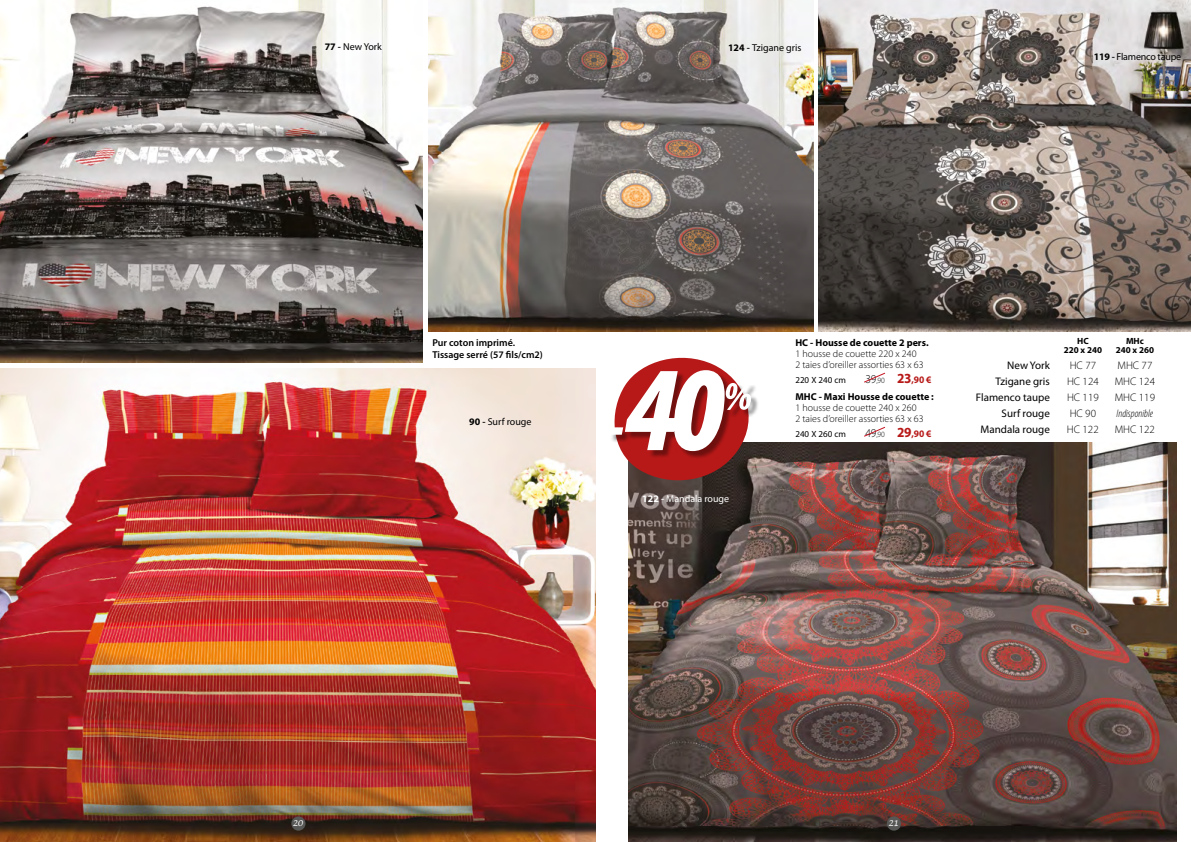
<style>
.page{position:relative;width:1191px;height:842px;background:#fff}
.page>*{position:absolute;margin:0;border:0;box-sizing:border-box;transform-origin:0 0}
.t1{font:11px "Myriad Pro";color:#000}
.t2{font:300 11px "Myriad Pro";color:#000}
.t3{font:italic 300 condensed 11px "Myriad Pro";color:#000}
.t4{font:300 10px/11px "Myriad Pro";color:#000}
.t5{font:700 10px/17px "Myriad Pro";color:#000;text-align:right}
.t6{font:600 10px/12px "Myriad Pro";color:#000}
.t7{font:10px "Myriad Pro";color:#000}
.t8{font:10px "Myriad Pro";letter-spacing:-.02em;color:#000}
.t9{font:10px "Myriad Pro";color:#fff}
.t10{font:700 10px "Myriad Pro";color:#b71918;scale:.95 1}
.t11{font:700 9px "Myriad Pro";color:#000}
.t12{font:9px "Myriad Pro";color:#000}
.t13{font:italic 8px "Lucida Handwriting";color:#fff}
.s1{font-weight:700}
.s2{font-weight:600}
.s3{font-weight:300;font-size:12px}
.s4{font-weight:300;font-size:8px}
.s5{font-size:14px;color:#b71918}
.s6{color:#b71918}
.s7{font-weight:300;font-size:12px;color:#000}
.s8{font-weight:300;font-size:8px;color:#000}
.s9{font-size:14px}
</style>
<div class="page">
<img style="left:628px;top:442px;width:548px;height:400px">
<img style="left:0;top:368px;width:595px;height:474px">
<img style="left:0;top:0;width:422px;height:363px">
<img style="left:818px;top:0;width:373px;height:332px">
<img style="left:428px;top:0;width:386px;height:332px">
<svg style="left:584px;top:357px;width:192px;height:147px"></svg>
<svg style="left:864px;top:372px;width:21px;height:11px"></svg>
<svg style="left:864px;top:427px;width:21px;height:10px"></svg>
<div style="left:887px;top:816px;width:14px;height:15px;background:#575756;border-radius:50%"></div>
<div style="left:291px;top:816px;width:14px;height:15px;background:#575756;border-radius:50%"></div>
<p class="t7" style="left:325px;top:40px;width:59px"><span class="s1">77</span> <span class="s2">-</span> New York</p>
<p class="t7" style="left:728px;top:41px;width:75px"><span class="s1">124</span> <span class="s2">-</span> Tzigane gris</p>
<p class="t8" style="left:1093px;top:51px;width:89px"><span class="s1">119</span> <span class="s2">-</span> Flamenco taupe</p>
<p class="t6" style="left:432px;top:336px;width:112px">Pur coton imprimé.<br>Tissage serré (57 fils/cm2)</p>
<p class="t7" style="left:469px;top:415px;width:64px"><span class="s1">90</span> <span class="s2">-</span> Surf rouge</p>
<p class="t9" style="left:642px;top:493px;width:88px"><span class="s1">122</span> <span class="s2">-</span> Mandala rouge</p>
<p class="t5" style="left:795px;top:334px;width:135px">HC - Housse de couette 2 pers.</p>
<p class="t4" style="left:795px;top:348px;width:130px">1 housse de couette 220 x 240<br>2 taies d’oreiller assorties 63 x 63</p>
<p class="t12" style="left:795px;top:374px;width:52px">220 X 240 cm</p>
<p class="t5" style="left:795px;top:371px;width:140px"><span class="s3">39</span><span class="s4">,90</span> <span class="s5">23</span><span class="s6">,90 €<br></span>MHC - Maxi Housse de couette :</p>
<p class="t4" style="left:795px;top:402px;width:130px">1 housse de couette 240 x 260<br>2 taies d’oreiller assorties 63 x 63</p>
<p class="t12" style="left:795px;top:428px;width:52px">240 X 260 cm</p>
<p class="t10" style="left:865px;top:427px;width:71px"><span class="s7">49</span><span class="s8">,90</span> <span class="s9">29</span>,90 €</p>
<p class="t11" style="left:1077px;top:335px;width:13px">HC</p>
<p class="t11" style="left:1126px;top:335px;width:19px">MHc</p>
<p class="t11" style="left:1063px;top:344px;width:40px">220 x 240</p>
<p class="t11" style="left:1115px;top:344px;width:40px">240 x 260</p>
<p class="t1" style="left:1007px;top:359px;width:44px">New York</p>
<p class="t2" style="left:1069px;top:359px;width:28px">HC 77</p>
<p class="t2" style="left:1117px;top:359px;width:36px">MHC 77</p>
<p class="t1" style="left:995px;top:375px;width:56px">Tzigane gris</p>
<p class="t2" style="left:1067px;top:375px;width:33px">HC 124</p>
<p class="t2" style="left:1114px;top:375px;width:42px">MHC 124</p>
<p class="t1" style="left:976px;top:391px;width:75px">Flamenco taupe</p>
<p class="t2" style="left:1067px;top:391px;width:33px">HC 119</p>
<p class="t2" style="left:1114px;top:391px;width:42px">MHC 119</p>
<p class="t1" style="left:1001px;top:407px;width:50px">Surf rouge</p>
<p class="t2" style="left:1069px;top:407px;width:28px">HC 90</p>
<p class="t3" style="left:1116px;top:407px;width:38px">Indisponible</p>
<p class="t1" style="left:980px;top:423px;width:71px">Mandala rouge</p>
<p class="t2" style="left:1067px;top:423px;width:33px">HC 122</p>
<p class="t2" style="left:1114px;top:423px;width:42px">MHC 122</p>
<p class="t13" style="left:292px;top:819px;width:12px">20</p>
<p class="t13" style="left:888px;top:819px;width:12px">21</p>
</div>
